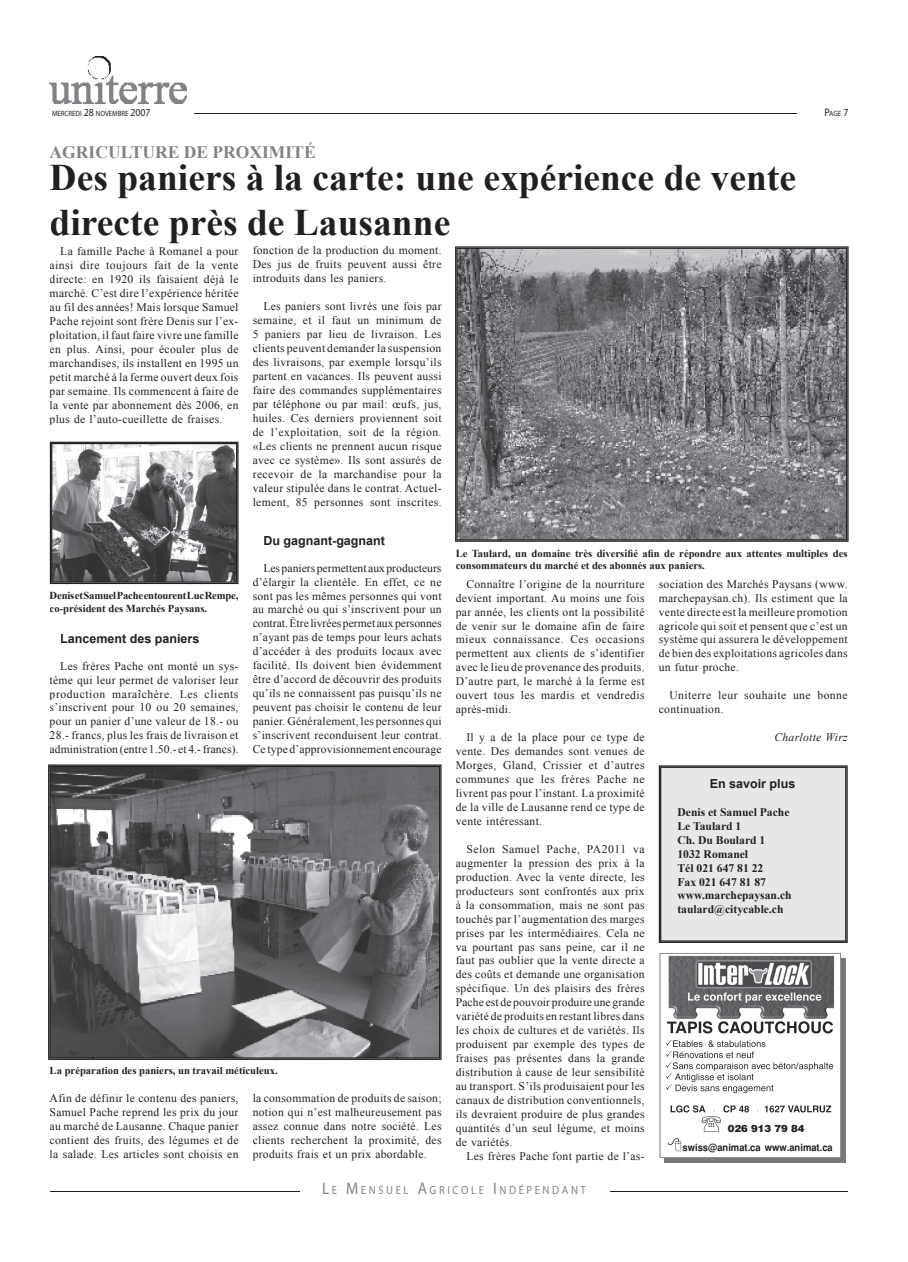
<style>
.page{position:relative;width:908px;height:1262px;background:#fff}
.page>*{position:absolute;margin:0;border:0;box-sizing:border-box;transform-origin:0 0}
.t1{font:700 37.5px/45px "Times New Roman";color:#231f20}
.t2{font:700 17.5px "Times New Roman";color:#808285}
.t3{font:700 12.5px "Arial";color:#231f20}
.t4{font:11.75px "Myriad Pro";letter-spacing:.245em;color:#808285;scale:.9 1}
.t5{font:11.62px/14px "Times New Roman";letter-spacing:.025em;color:#231f20;text-align:justify}
.t6{font:700 11.62px/14px "Times New Roman";color:#231f20}
.t7{font:italic 11.62px "Times New Roman";letter-spacing:.025em;color:#231f20}
.t8{font:700 10.62px/12.8px "Times New Roman";color:#231f20}
.t9{font:700 10px "Helvetica";color:#231f20;scale:.94 1}
.t10{font:900 10px "Helvetica";color:#231f20}
.t11{font:7.62px "Myriad Pro";color:#231f20;scale:.9 1}
.s1{font-size:10.88px}
.s2{font-size:16.88px}
</style>
<div class="page">
<img style="left:50px;top:57px;width:137px;height:47px">
<hr style="left:194px;top:113px;width:602px;height:1px;background:#231f20">
<hr style="left:50px;top:1190px;width:249px;height:1px;background:#231f20">
<hr style="left:610px;top:1190px;width:237px;height:1px;background:#231f20">
<svg style="left:664px;top:958px;width:181px;height:204px;background:#7b7c7e"></svg>
<svg style="left:659px;top:953px;width:181px;height:204px"></svg>
<img style="left:665px;top:955px;width:169px;height:199px">
<img style="left:723px;top:992px;width:98px;height:10px">
<img style="left:666px;top:1021px;width:166px;height:12px">
<img style="left:724px;top:1040px;width:41px;height:18px">
<img style="left:773px;top:1062px;width:59px;height:9px">
<img style="left:785px;top:1105px;width:46px;height:37px">
<img style="left:701px;top:1116px;width:19px;height:15px">
<div style="left:725px;top:1122px;width:81px;height:12px;background:#fff"></div>
<div style="left:681px;top:1142px;width:152px;height:11px;background:#fff"></div>
<svg style="left:455px;top:246px;width:393px;height:296px;background:#797a7d"></svg>
<img style="left:456px;top:248px;width:390px;height:42px">
<img style="left:456px;top:289px;width:44px;height:251px">
<img style="left:803px;top:289px;width:43px;height:251px">
<img style="left:499px;top:498px;width:304px;height:42px">
<svg style="left:48px;top:764px;width:393px;height:295px;background:#7d7d7f"></svg>
<img style="left:49px;top:765px;width:391px;height:43px">
<img style="left:49px;top:807px;width:44px;height:251px">
<img style="left:396px;top:807px;width:44px;height:251px">
<img style="left:92px;top:1016px;width:305px;height:42px">
<svg style="left:50px;top:441px;width:188px;height:143px"></svg>
<img style="left:51px;top:443px;width:186px;height:139px">
<svg style="left:658px;top:765px;width:189px;height:178px;background:#dbdcde"></svg>
<div style="left:710px;top:778px;width:84px;height:12px;background:#e6e7e9"></div>
<div style="left:677px;top:807px;width:112px;height:9px;background:#e6e7e9"></div>
<div style="left:677px;top:821px;width:63px;height:8px;background:#e6e7e9"></div>
<div style="left:677px;top:835px;width:87px;height:8px;background:#e6e7e9"></div>
<div style="left:678px;top:849px;width:69px;height:8px;background:#e6e7e9"></div>
<div style="left:677px;top:863px;width:85px;height:8px;background:#e6e7e9"></div>
<div style="left:677px;top:877px;width:88px;height:8px;background:#e6e7e9"></div>
<div style="left:677px;top:891px;width:114px;height:11px;background:#e6e7e9"></div>
<div style="left:677px;top:905px;width:105px;height:10px;background:#e6e7e9"></div>
<p class="t11" style="left:52px;top:109px;width:111px">MERCREDI <span class="s1">28</span> NOVEMBRE <span class="s1">2007</span></p>
<p class="t11" style="left:824px;top:109px;width:28px"><span class="s1">P</span>AGE <span class="s1">7</span></p>
<h2 class="t2" style="left:50px;top:140px;width:267px">AGRICULTURE DE PROXIMITÉ</h2>
<h1 class="t1" style="left:50px;top:154px;width:747px">Des paniers à la carte: une expérience de vente directe près de Lausanne</h1>
<p class="t5" style="left:50px;top:244px;width:190px;text-indent:11px">La famille Pache à Romanel a pour ainsi dire toujours fait de la vente directe: en 1920 ils faisaient déjà le marché. C’est dire l’expérience héritée au fil des années! Mais lorsque Samuel Pache rejoint sont frère Denis sur l’ex&shy;ploitation, il faut faire vivre une famille en plus. Ainsi, pour écouler plus de marchandises, ils installent en 1995 un petit marché à la ferme ouvert deux fois par semaine. Ils commencent à faire de la vente par abonnement dès 2006, en plus de l’auto-cueillette de fraises.</p>
<p class="t8" style="left:50px;top:589px;width:190px">Denis et Samuel Pache entourent Luc Rempe, co-président des Marchés Paysans.</p>
<p class="t3" style="left:60px;top:630px;width:140px">Lancement des paniers</p>
<p class="t5" style="left:50px;top:658px;width:190px;text-indent:11px">Les frères Pache ont monté un sys&shy;tème qui leur permet de valoriser leur production maraîchère. Les clients s’inscrivent pour 10 ou 20 semaines, pour un panier d’une valeur de 18.- ou 28.- francs, plus les frais de livraison et administration (entre 1.50.- et 4.- francs).</p>
<p class="t5" style="left:252px;top:243px;width:190px">fonction de la production du moment.<br>Des jus de fruits peuvent aussi être introduits dans les paniers.</p>
<p class="t5" style="left:252px;top:299px;width:190px;text-indent:11px">Les paniers sont livrés une fois par semaine, et il faut un minimum de 5 paniers par lieu de livraison. Les clients peuvent demander la suspension des livraisons, par exemple lorsqu’ils partent en vacances. Ils peuvent aussi faire des commandes supplémentaires par téléphone ou par mail: œufs, jus, huiles. Ces derniers proviennent soit de l’exploitation, soit de la région. «Les clients ne prennent aucun risque avec ce système». Ils sont assurés de recevoir de la marchandise pour la valeur stipulée dans le contrat. Actuel&shy;lement, 85 personnes sont inscrites.</p>
<p class="t3" style="left:263px;top:532px;width:123px">Du gagnant-gagnant</p>
<p class="t5" style="left:252px;top:560px;width:190px;text-indent:11px">Les paniers permettent aux producteurs d’élargir la clientèle. En effet, ce ne sont pas les mêmes personnes qui vont au marché ou qui s’inscrivent pour un contrat. Être livrées permet aux personnes n’ayant pas de temps pour leurs achats d’accéder à des produits locaux avec facilité. Ils doivent bien évidemment être d’accord de découvrir des produits qu’ils ne connaissent pas puisqu’ils ne peuvent pas choisir le contenu de leur panier. Généralement, les personnes qui s’inscrivent reconduisent leur contrat.<br>Ce type d’approvisionnement encourage</p>
<p class="t8" style="left:50px;top:1064px;width:229px">La préparation des paniers, un travail méticuleux.</p>
<p class="t5" style="left:50px;top:1091px;width:190px">Afin de définir le contenu des paniers, Samuel Pache reprend les prix du jour au marché de Lausanne. Chaque panier contient des fruits, des légumes et de la salade. Les articles sont choisis en</p>
<p class="t5" style="left:252px;top:1090px;width:190px">la consommation de produits de saison; notion qui n’est malheureusement pas assez connue dans notre société. Les clients recherchent la proximité, des produits frais et un prix abordable.</p>
<p class="t8" style="left:455px;top:546px;width:393px">Le Taulard, un domaine très diversifié afin de répondre aux attentes multiples des consommateurs du marché et des abonnés aux paniers.</p>
<p class="t5" style="left:455px;top:576px;width:190px;text-indent:11px">Connaître l’origine de la nourriture devient important. Au moins une fois par année, les clients ont la possibilité de venir sur le domaine afin de faire mieux connaissance. Ces occasions permettent aux clients de s’identifier avec le lieu de provenance des produits.<br>D’autre part, le marché à la ferme est ouvert tous les mardis et vendredis après-midi.</p>
<p class="t5" style="left:455px;top:730px;width:190px;text-indent:11px">Il y a de la place pour ce type de vente. Des demandes sont venues de Morges, Gland, Crissier et d’autres communes que les frères Pache ne livrent pas pour l’instant. La proximité de la ville de Lausanne rend ce type de vente intéressant.</p>
<p class="t5" style="left:455px;top:841px;width:190px;text-indent:11px">Selon Samuel Pache, PA2011 va augmenter la pression des prix à la production. Avec la vente directe, les producteurs sont confrontés aux prix à la consommation, mais ne sont pas touchés par l’augmentation des marges prises par les intermédiaires. Cela ne va pourtant pas sans peine, car il ne faut pas oublier que la vente directe a des coûts et demande une organisation spécifique. Un des plaisirs des frères Pache est de pouvoir produire une grande variété de produits en restant libres dans les choix de cultures et de variétés. Ils produisent par exemple des types de fraises pas présentes dans la grande distribution à cause de leur sensibilité au transport. S’ils produisaient pour les canaux de distribution conventionnels, ils devraient produire de plus grandes quantités d’un seul légume, et moins de variétés.</p>
<p class="t5" style="left:466px;top:1148px;width:180px">Les frères Pache font partie de l’as-</p>
<p class="t5" style="left:658px;top:576px;width:190px">sociation des Marchés Paysans (www. marchepaysan.ch). Ils estiment que la vente directe est la meilleure promotion agricole qui soit et pensent que c’est un système qui assurera le développement de bien des exploitations agricoles dans un futur proche.</p>
<p class="t5" style="left:658px;top:688px;width:190px;text-indent:11px">Uniterre leur souhaite une bonne continuation.</p>
<p class="t7" style="left:774px;top:729px;width:75px">Charlotte Wirz</p>
<p class="t3" style="left:709px;top:775px;width:87px">En savoir plus</p>
<p class="t6" style="left:677px;top:804px;width:116px">Denis et Samuel Pache<br>Le Taulard 1<br>Ch. Du Boulard 1<br>1032 Romanel<br>Tél 021 647 81 22<br>Fax 021 647 81 87 www.marchepaysan.ch taulard@citycable.ch</p>
<p class="t10" style="left:727px;top:1121px;width:78px">026 913 79 84</p>
<p class="t9" style="left:682px;top:1141px;width:161px">swiss@animat.ca www.animat.ca</p>
<p class="t4" style="left:322px;top:1182px;width:294px"><span class="s2">L</span>E <span class="s2">M</span>ENSUEL <span class="s2">A</span>GRICOLE <span class="s2">I</span>NDÉPENDANT</p>
</div>
